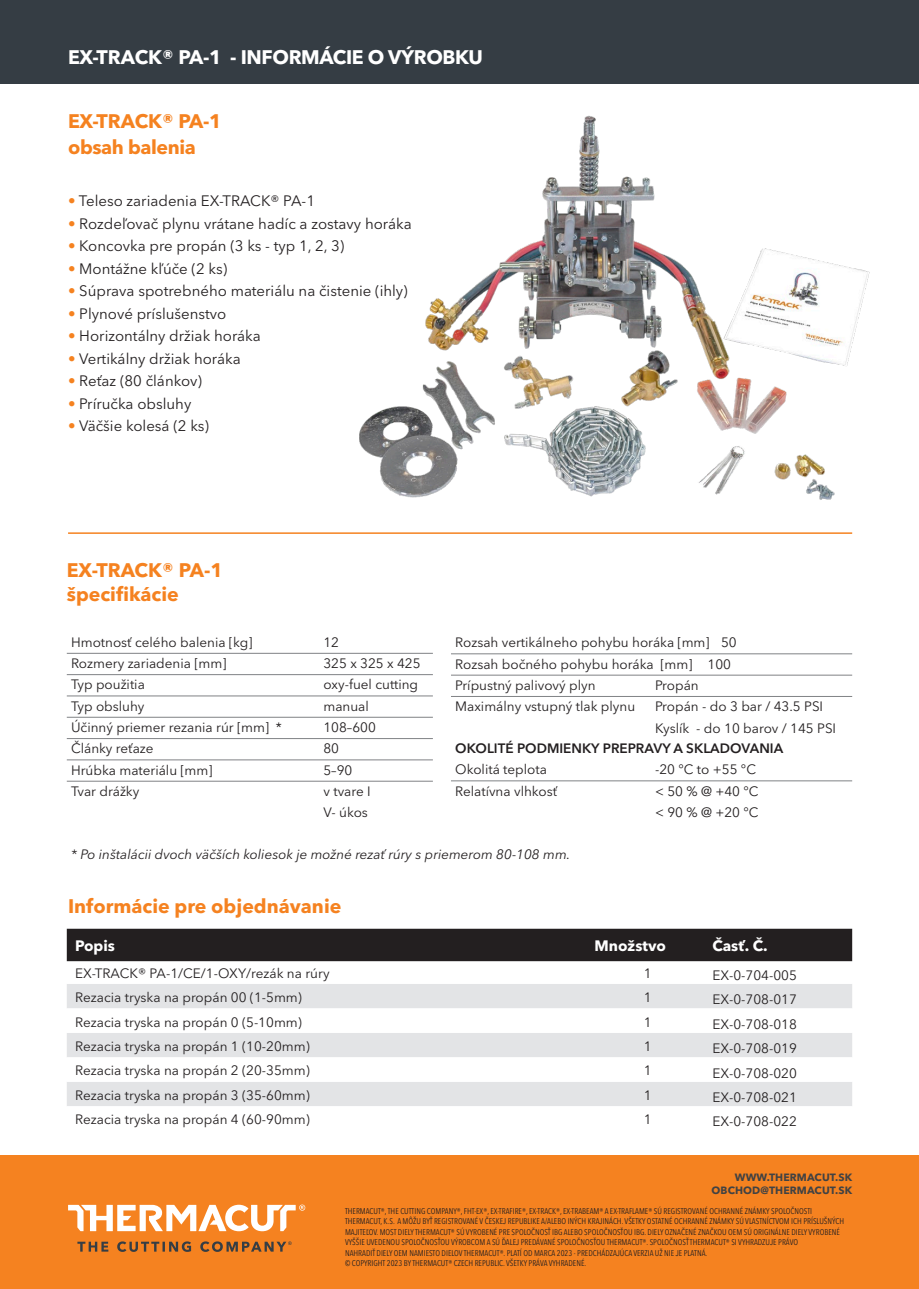
<style>
.page{position:relative;width:919px;height:1289px;background:#fff}
.page>*{position:absolute;margin:0;border:0;box-sizing:border-box;transform-origin:0 0}
.t1{font:700 19.5px/23.4px "Avenir Next LT Pro";color:#f58220}
.t2{font:700 19.5px "Avenir Next LT Pro";letter-spacing:-.02em;color:#fff}
.t3{font:700 19.5px/25.5px "Avenir Next LT Pro";letter-spacing:-.02em;color:#f58220}
.t4{font:15px "Avenir Next LT Pro";color:#231f20}
.t5{font:700 15px "Avenir Next LT Pro";color:#fff}
.t6{font:13.5px "Avenir Next LT Pro";color:#231f20}
.t7{font:italic 13.5px "Avenir Next LT Pro";color:#231f20}
.t8{font:600 13.5px "Avenir Next LT Pro";color:#231f20}
.t9{font:700 10.5px "Avenir Next LT Pro";letter-spacing:.01em;color:#414243}
.Legal_Line{font:condensed 8.25px/10.5px "Avenir Next LT Pro";color:#231f20}
.s1{color:#f58220}
</style>
<div class="page">
<div style="left:0;top:1155px;width:918px;height:133px;background:#f58220"></div>
<div style="left:0;top:0;width:918px;height:84px;background:#353d44"></div>
<img style="left:359px;top:115px;width:511px;height:385px">
<svg style="left:68px;top:1204px;width:237px;height:27px"></svg>
<svg style="left:77px;top:1241px;width:214px;height:10px"></svg>
<hr style="left:68px;top:532px;width:784px;height:2px;background:#f58220">
<div style="left:67px;top:928px;width:785px;height:33px;background:#231f20"></div>
<div style="left:67px;top:984px;width:785px;height:24px;background:#e3e4e6"></div>
<svg style="left:67px;top:1033px;width:785px;height:73px;fill:#e3e4e6"></svg>
<hr style="left:67px;top:653px;width:366px;height:1px;background:#808285">
<hr style="left:67px;top:674px;width:366px;height:1px;background:#808285">
<hr style="left:67px;top:695px;width:366px;height:1px;background:#808285">
<hr style="left:67px;top:717px;width:366px;height:1px;background:#808285">
<hr style="left:67px;top:738px;width:366px;height:1px;background:#808285">
<hr style="left:67px;top:759px;width:366px;height:1px;background:#808285">
<hr style="left:67px;top:781px;width:366px;height:1px;background:#808285">
<hr style="left:451px;top:653px;width:401px;height:1px;background:#808285">
<hr style="left:451px;top:675px;width:401px;height:1px;background:#808285">
<hr style="left:451px;top:696px;width:401px;height:1px;background:#808285">
<hr style="left:451px;top:780px;width:401px;height:1px;background:#808285">
<p class="t2" style="left:68px;top:45px;width:416px">EX-TRACK® PA-1 - INFORMÁCIE O VÝROBKU</p>
<p class="t3" style="left:68px;top:109px;width:155px">EX-TRACK® PA-1 obsah balenia</p>
<p class="t4" style="left:68px;top:192px;width:248px"><span class="s1">•</span> Teleso zariadenia EX-TRACK® PA-1</p>
<p class="t4" style="left:68px;top:214px;width:345px"><span class="s1">•</span> Rozdeľovač plynu vrátane hadíc a zostavy horáka</p>
<p class="t4" style="left:68px;top:237px;width:278px"><span class="s1">•</span> Koncovka pre propán (3 ks - typ 1, 2, 3)</p>
<p class="t4" style="left:68px;top:259px;width:161px"><span class="s1">•</span> Montážne kľúče (2 ks)</p>
<p class="t4" style="left:68px;top:282px;width:341px"><span class="s1">•</span> Súprava spotrebného materiálu na čistenie (ihly)</p>
<p class="t4" style="left:68px;top:304px;width:160px"><span class="s1">•</span> Plynové príslušenstvo</p>
<p class="t4" style="left:68px;top:327px;width:194px"><span class="s1">•</span> Horizontálny držiak horáka</p>
<p class="t4" style="left:68px;top:349px;width:174px"><span class="s1">•</span> Vertikálny držiak horáka</p>
<p class="t4" style="left:68px;top:372px;width:135px"><span class="s1">•</span> Reťaz (80 článkov)</p>
<p class="t4" style="left:68px;top:394px;width:125px"><span class="s1">•</span> Príručka obsluhy</p>
<p class="t4" style="left:68px;top:417px;width:142px"><span class="s1">•</span> Väčšie kolesá (2 ks)</p>
<p class="t1" style="left:67px;top:558px;width:158px">EX-TRACK® PA-1 špecifikácie</p>
<p class="t6" style="left:71px;top:634px;width:183px">Hmotnosť celého balenia [kg]</p>
<p class="t6" style="left:323px;top:634px;width:17px">12</p>
<p class="t6" style="left:71px;top:655px;width:157px">Rozmery zariadenia [mm]</p>
<p class="t6" style="left:323px;top:655px;width:99px">325 x 325 x 425</p>
<p class="t6" style="left:71px;top:676px;width:75px">Typ použitia</p>
<p class="t6" style="left:323px;top:676px;width:96px">oxy-fuel cutting</p>
<p class="t6" style="left:71px;top:698px;width:75px">Typ obsluhy</p>
<p class="t6" style="left:323px;top:698px;width:47px">manual</p>
<p class="t6" style="left:71px;top:719px;width:212px">Účinný priemer rezania rúr [mm] *</p>
<p class="t6" style="left:323px;top:719px;width:54px">108–600</p>
<p class="t6" style="left:71px;top:740px;width:84px">Články reťaze</p>
<p class="t6" style="left:323px;top:740px;width:17px">80</p>
<p class="t6" style="left:71px;top:761px;width:143px">Hrúbka materiálu [mm]</p>
<p class="t6" style="left:323px;top:761px;width:30px">5–90</p>
<p class="t6" style="left:71px;top:783px;width:70px">Tvar drážky</p>
<p class="t6" style="left:323px;top:783px;width:49px">v tvare I</p>
<p class="t6" style="left:323px;top:804px;width:46px">V- úkos</p>
<p class="t6" style="left:455px;top:634px;width:283px">Rozsah vertikálneho pohybu horáka [mm] 50</p>
<p class="t6" style="left:455px;top:655px;width:277px">Rozsah bočného pohybu horáka [mm] 100</p>
<p class="t6" style="left:455px;top:677px;width:142px">Prípustný palivový plyn</p>
<p class="t6" style="left:655px;top:677px;width:45px">Propán</p>
<p class="t6" style="left:455px;top:698px;width:181px">Maximálny vstupný tlak plynu</p>
<p class="t6" style="left:655px;top:698px;width:169px">Propán - do 3 bar / 43.5 PSI</p>
<p class="t6" style="left:655px;top:719px;width:182px">Kyslík - do 10 barov / 145 PSI</p>
<p class="t8" style="left:455px;top:740px;width:329px">OKOLITÉ PODMIENKY PREPRAVY A SKLADOVANIA</p>
<p class="t6" style="left:455px;top:761px;width:93px">Okolitá teplota</p>
<p class="t6" style="left:655px;top:761px;width:102px">-20 °C to +55 °C</p>
<p class="t6" style="left:455px;top:782px;width:103px">Relatívna vlhkosť</p>
<p class="t6" style="left:655px;top:782px;width:105px">&lt; 50 % @ +40 °C</p>
<p class="t6" style="left:655px;top:804px;width:105px">&lt; 90 % @ +20 °C</p>
<p class="t7" style="left:71px;top:846px;width:500px">* Po inštalácii dvoch väčších koliesok je možné rezať rúry s priemerom 80-108 mm.</p>
<p class="t1" style="left:68px;top:893px;width:275px">Informácie pre objednávanie</p>
<p class="t5" style="left:75px;top:936px;width:41px">Popis</p>
<p class="t5" style="left:594px;top:936px;width:73px">Množstvo</p>
<p class="t5" style="left:712px;top:936px;width:56px">Časť. Č.</p>
<p class="t6" style="left:75px;top:964px;width:256px">EX-TRACK® PA-1/CE/1-OXY/rezák na rúry</p>
<p class="t6" style="left:643px;top:964px;width:9px">1</p>
<p class="t6" style="left:712px;top:966px;width:86px">EX-0-704-005</p>
<p class="t6" style="left:75px;top:989px;width:228px">Rezacia tryska na propán 00 (1-5mm)</p>
<p class="t6" style="left:643px;top:989px;width:9px">1</p>
<p class="t6" style="left:712px;top:991px;width:86px">EX-0-708-017</p>
<p class="t6" style="left:75px;top:1013px;width:228px">Rezacia tryska na propán 0 (5-10mm)</p>
<p class="t6" style="left:643px;top:1013px;width:9px">1</p>
<p class="t6" style="left:712px;top:1015px;width:86px">EX-0-708-018</p>
<p class="t6" style="left:75px;top:1038px;width:236px">Rezacia tryska na propán 1 (10-20mm)</p>
<p class="t6" style="left:643px;top:1038px;width:9px">1</p>
<p class="t6" style="left:712px;top:1040px;width:86px">EX-0-708-019</p>
<p class="t6" style="left:75px;top:1062px;width:236px">Rezacia tryska na propán 2 (20-35mm)</p>
<p class="t6" style="left:643px;top:1062px;width:9px">1</p>
<p class="t6" style="left:712px;top:1064px;width:86px">EX-0-708-020</p>
<p class="t6" style="left:75px;top:1087px;width:236px">Rezacia tryska na propán 3 (35-60mm)</p>
<p class="t6" style="left:643px;top:1087px;width:9px">1</p>
<p class="t6" style="left:712px;top:1089px;width:86px">EX-0-708-021</p>
<p class="t6" style="left:75px;top:1111px;width:236px">Rezacia tryska na propán 4 (60-90mm)</p>
<p class="t6" style="left:643px;top:1111px;width:9px">1</p>
<p class="t6" style="left:712px;top:1113px;width:86px">EX-0-708-022</p>
<p class="t9" style="left:734px;top:1170px;width:119px">WWW.THERMACUT.SK</p>
<p class="t9" style="left:711px;top:1183px;width:142px">OBCHOD@THERMACUT.SK</p>
<p class="Legal_Line" style="left:345px;top:1205px;width:500px">THERMACUT®, THE CUTTING COMPANY®, FHT-EX®, EX-TRAFIRE®, EX-TRACK®, EX-TRABEAM® A EX-TRAFLAME® SÚ REGISTROVANÉ OCHRANNÉ ZNÁMKY SPOLOČNOSTI THERMACUT, K.S. A MÔŽU BYŤ REGISTROVANÉ V ČESKEJ REPUBLIKE A/ALEBO INÝCH KRAJINÁCH. VŠETKY OSTATNÉ OCHRANNÉ ZNÁMKY SÚ VLASTNÍCTVOM ICH PRÍSLUŠNÝCH MAJITEĽOV. MOST DIELY THERMACUT® SÚ VYROBENÉ PRE SPOLOČNOSŤ IBG ALEBO SPOLOČNOSŤOU IBG. DIELY OZNAČENÉ ZNAČKOU OEM SÚ ORIGINÁLNE DIELY VYROBENÉ VYŠŠIE UVEDENOU SPOLOČNOSŤOU VÝROBCOM A SÚ ĎALEJ PREDÁVANÉ SPOLOČNOSŤOU THERMACUT®. SPOLOČNOSŤ THERMACUT® SI VYHRADZUJE PRÁVO<br>NAHRADIŤ DIELY OEM NAMIESTO DIELOV THERMACUT®. PLATÍ OD MARCA 2023 - PREDCHÁDZAJÚCA VERZIA UŽ NIE JE PLATNÁ.<br>© COPYRIGHT 2023 BY THERMACUT® CZECH REPUBLIC. VŠETKY PRÁVA VYHRADENÉ.</p>
</div>
